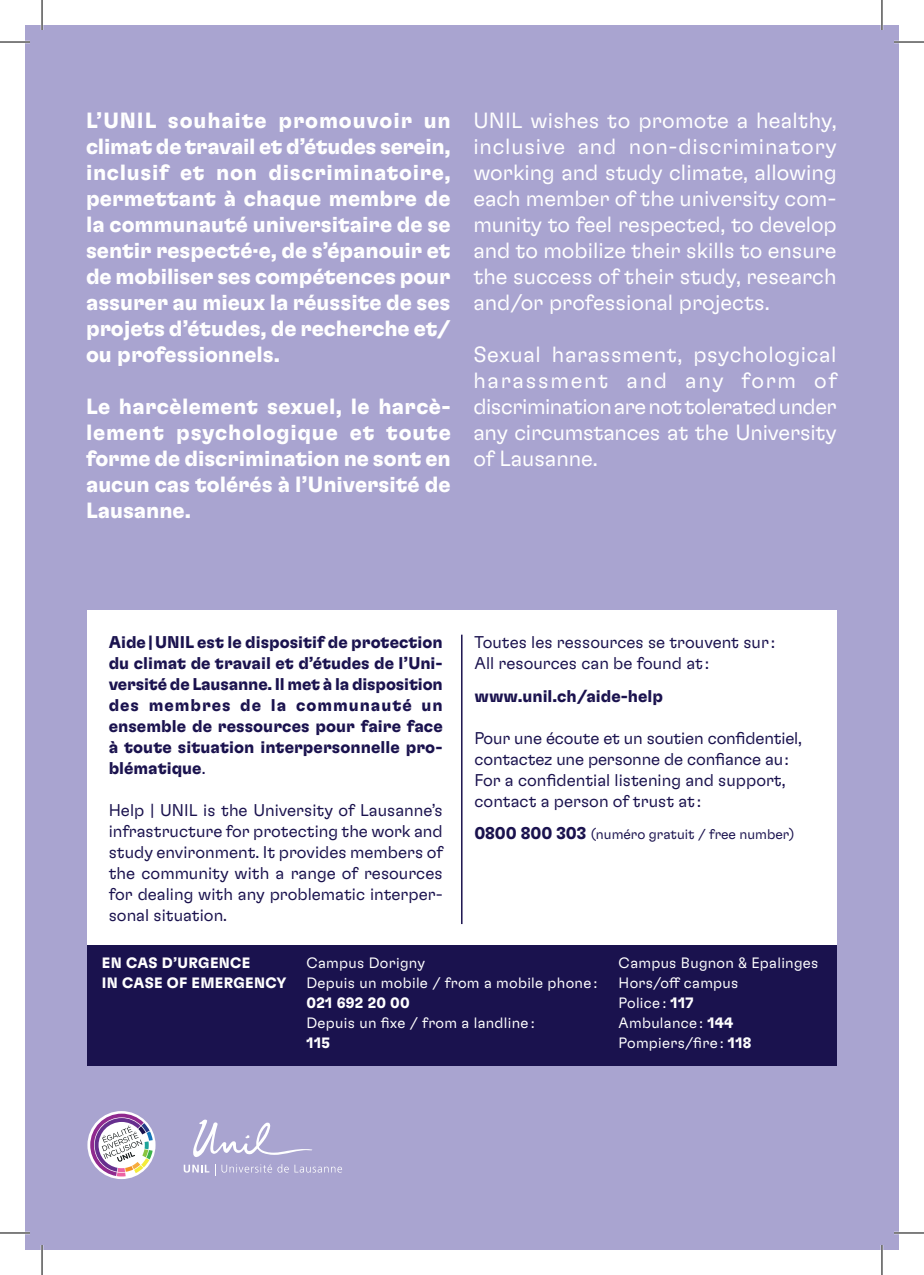
<style>
.page{position:relative;width:924px;height:1275px;background:#fff}
.page>*{position:absolute;margin:0;border:0;box-sizing:border-box;transform-origin:0 0}
.t1{font:700 22px/26px "GT Flexa";color:#fff;text-align:justify}
.t2{font:300 22px/26px "GT Flexa";color:#fff;text-align:justify}
.t3{font:300 17px/21px "GT Flexa";color:#1a124e}
.t4{font:700 17px/21px "GT Flexa";letter-spacing:.005em;color:#1a124e;text-align:justify}
.t5{font:300 15px/20px "GT Flexa";letter-spacing:.02em;color:#fff}
.t6{font:700 15px/20px "GT Flexa";letter-spacing:.02em;color:#fff}
.t7{font:300 14px "GT Flexa";color:#1a124e}
.s1{font-weight:300}
.s2{font-weight:700;font-size:17px}
.s3{font-weight:700}
</style>
<div class="page">
<div style="left:25px;top:25px;width:873px;height:1225px;background:#a9a4d0"></div>
<div style="left:87px;top:610px;width:749px;height:336px;background:#fff"></div>
<svg style="left:87px;top:1111px;width:68px;height:68px"></svg>
<svg style="left:90px;top:1113px;width:63px;height:63px;background:#c3b3c8"></svg>
<svg style="left:193px;top:1119px;width:119px;height:38px"></svg>
<svg style="left:184px;top:1164px;width:26px;height:9px"></svg>
<svg style="left:221px;top:1164px;width:121px;height:8px"></svg>
<div style="left:87px;top:944px;width:749px;height:121px;background:#1a124e"></div>
<hr style="left:461px;top:634px;width:1px;height:290px;background:#1a124e">
<hr style="left:0;top:41px;width:30px;height:2px;background:#fff">
<hr style="left:893px;top:41px;width:30px;height:2px;background:#fff">
<hr style="left:0;top:1231px;width:30px;height:3px;background:#fff">
<hr style="left:893px;top:1231px;width:30px;height:3px;background:#fff">
<hr style="left:41px;top:0;width:2px;height:30px;background:#fff">
<hr style="left:41px;top:1245px;width:2px;height:30px;background:#fff">
<hr style="left:880px;top:0;width:2px;height:30px;background:#fff">
<hr style="left:880px;top:1245px;width:2px;height:30px;background:#fff">
<hr style="left:0;top:42px;width:30px;height:1px;background:#000">
<hr style="left:893px;top:42px;width:30px;height:1px;background:#000">
<hr style="left:0;top:1232px;width:30px;height:1px;background:#000">
<hr style="left:893px;top:1232px;width:30px;height:1px;background:#000">
<hr style="left:42px;top:0;width:1px;height:30px;background:#000">
<hr style="left:42px;top:1245px;width:1px;height:30px;background:#000">
<hr style="left:881px;top:0;width:1px;height:30px;background:#000">
<hr style="left:881px;top:1245px;width:1px;height:30px;background:#000">
<p class="t1" style="left:86px;top:106px;width:366px">L’UNIL souhaite promouvoir un climat de travail et d’études serein, inclusif et non discriminatoire, permettant à chaque membre de la communauté universitaire de se sentir respecté·e, de s’épanouir et de mobiliser ses compétences pour assurer au mieux la réussite de ses projets d’études, de recherche et/ ou professionnels.</p>
<p class="t1" style="left:86px;top:392px;width:366px">Le harcèlement sexuel, le harcè&shy;lement psychologique et toute forme de discrimination ne sont en aucun cas tolérés à l’Université de Lausanne.</p>
<p class="t2" style="left:473px;top:106px;width:365px">UNIL wishes to promote a healthy, inclusive and non-discriminatory working and study climate, allowing each member of the university com&shy;munity to feel respected, to develop and to mobilize their skills to ensure the success of their study, research and/or professional projects.</p>
<p class="t2" style="left:473px;top:340px;width:365px">Sexual harassment, psychological harassment and any form of discrimination are not tolerated under any circumstances at the University of Lausanne.</p>
<p class="t4" style="left:109px;top:631px;width:335px">Aide | UNIL est le dispositif de protection du climat de travail et d’études de l’Uni&shy;versité de Lausanne. Il met à la disposition des membres de la communauté un ensemble de ressources pour faire face à toute situation interpersonnelle pro&shy;blématique<span class="s1">.</span></p>
<p class="t3" style="left:109px;top:799px;width:336px;text-align:justify">Help | UNIL is the University of Lausanne’s infrastructure for protecting the work and study environment. It provides members of the community with a range of resources for dealing with any problematic interper&shy;sonal situation.</p>
<p class="t6" style="left:102px;top:952px;width:186px">EN CAS D’URGENCE<br>IN CASE OF EMERGENCY</p>
<p class="t5" style="left:306px;top:952px;width:292px">Campus Dorigny<br>Depuis un mobile / from a mobile phone :</p>
<p class="t6" style="left:306px;top:992px;width:105px">021 692 20 00</p>
<p class="t5" style="left:306px;top:1012px;width:229px">Depuis un fixe / from a landline :</p>
<p class="t6" style="left:306px;top:1032px;width:25px">115</p>
<p class="t3" style="left:474px;top:631px;width:302px">Toutes les ressources se trouvent sur :<br>All resources can be found at :</p>
<p class="t4" style="left:474px;top:684px;width:190px">www.unil.ch/aide-help</p>
<p class="t3" style="left:474px;top:726px;width:329px">Pour une écoute et un soutien confidentiel, contactez une personne de confiance au :<br>For a confidential listening and support, contact a person of trust at :</p>
<p class="t7" style="left:474px;top:825px;width:321px"><span class="s2">0800 800 303</span> (numéro gratuit / free number)</p>
<p class="t5" style="left:618px;top:952px;width:201px">Campus Bugnon &amp; Epalinges<br>Hors/off campus<br>Police : <span class="s3">117<br></span>Ambulance : <span class="s3">144<br></span>Pompiers/fire : <span class="s3">118</span></p>
</div>
